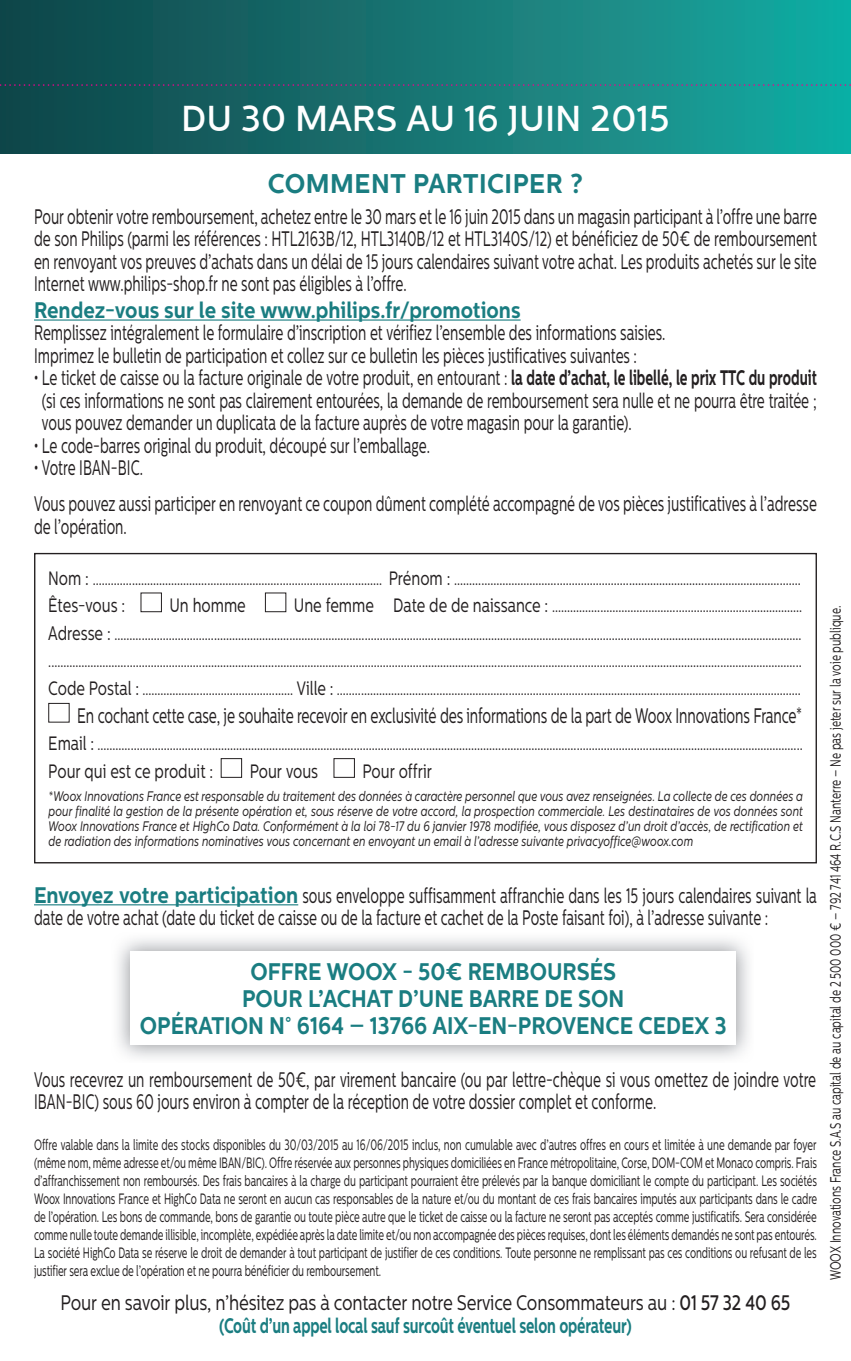
<style>
.page{position:relative;width:851px;height:1361px;background:#fff}
.page>*{position:absolute;margin:0;border:0;box-sizing:border-box;transform-origin:0 0}
.t1{font:500 36px "Centrale Sans";color:#fff}
.t2{font:700 27px "Centrale Sans";letter-spacing:.02em;color:#1a7d81;scale:.95 1}
.t3{font:700 24px/27px "Centrale Sans";color:#1a7d81;text-align:center;scale:.9 1}
.t4{font:700 22.5px "Centrale Sans";color:#1a7d81;scale:.9 1}
.t5{font:21px/22.5px "Centrale Sans";color:#231f20;scale:.65 1}
.t6{font:21px/22.5px "Centrale Sans";color:#231f20;text-align:center;scale:.8 1}
.t7{font:21px "Centrale Sans";color:#231f20;scale:.66 1}
.t8{font:19.2px "Centrale Sans";color:#231f20;scale:.76 1}
.t9{font:16.5px/27.6px "Centrale Sans";color:#231f20;text-align:justify;scale:.76 1}
.t10{font:15px/18px "Centrale Sans";letter-spacing:-.01em;color:#231f20;text-align:justify;scale:.65 1}
.t11{font:15px "Centrale Sans";letter-spacing:-.01em;color:#231f20;scale:.7 1}
.t12{font:italic 13.8px/15.3px "Centrale Sans";color:#231f20;text-align:justify;scale:.76 1}
.s1{font-weight:700}
.s2{font-size:19.2px}
.s3{font-weight:700;font-size:22.5px;color:#1a7d81}
.s4{font-weight:500}
.s5{font-weight:700;color:#1a7d81}
</style>
<div class="page">
<div style="left:140px;top:592px;width:22px;height:20px;border:1px solid #231f20"></div>
<div style="left:265px;top:592px;width:21px;height:20px;border:1px solid #231f20"></div>
<div style="left:48px;top:703px;width:22px;height:19px;border:1px solid #231f20"></div>
<div style="left:221px;top:758px;width:21px;height:20px;border:1px solid #231f20"></div>
<div style="left:333px;top:758px;width:22px;height:20px;border:1px solid #231f20"></div>
<div style="left:0;top:0;width:850px;height:153px;background:linear-gradient(to right,#124347,#18aba3)"></div>
<hr style="left:34px;top:319px;width:486px;height:2px;background:#1a7d81">
<hr style="left:34px;top:904px;width:264px;height:1px;background:#1a7d81">
<svg style="left:0;top:84px;width:851px;height:2px;background:#405f79"></svg>
<h1 class="t1" style="left:181px;top:98px;width:490px">DU 30 MARS AU 16 JUIN 2015</h1>
<p class="t2" style="left:268px;top:167px;width:333px">COMMENT PARTICIPER ?</p>
<p class="t5" style="left:34px;top:205px;width:1205px;text-align:justify">Pour obtenir votre remboursement, achetez entre le 30 mars et le 16 juin 2015 dans un magasin participant à l’offre une barre de son Philips (parmi les références : HTL2163B/12, HTL3140B/12 et HTL3140S/12) et bénéficiez de 50€ de remboursement en renvoyant vos preuves d’achats dans un délai de 15 jours calendaires suivant votre achat. Les produits achetés sur le site Internet www.philips-shop.fr ne sont pas éligibles à l’offre.</p>
<p class="t4" style="left:34px;top:297px;width:542px">Rendez-vous sur le site www.philips.fr/promotions</p>
<p class="t5" style="left:34px;top:322px;width:972px">Remplissez intégralement le formulaire d’inscription et vérifiez l’ensemble des informations saisies.<br>Imprimez le bulletin de participation et collez sur ce bulletin les pièces justificatives suivantes :</p>
<p class="t5" style="left:42px;top:366px;width:1193px;text-align:justify;text-indent:-8px">• Le ticket de caisse ou la facture originale de votre produit, en entourant : <span class="s1">la date d’achat, le libellé, le prix TTC du produit </span>(si ces informations ne sont pas clairement entourées, la demande de remboursement sera nulle et ne pourra être traitée ; vous pouvez demander un duplicata de la facture auprès de votre magasin pour la garantie).</p>
<p class="t5" style="left:34px;top:434px;width:610px">• Le code-barres original du produit, découpé sur l’emballage.</p>
<p class="t5" style="left:34px;top:450px;width:1205px;line-height:35.7px">• Votre IBAN-BIC.<br>Vous pouvez aussi participer en renvoyant ce coupon dûment complété accompagné de vos pièces justificatives à l’adresse</p>
<p class="t5" style="left:34px;top:515px;width:144px">de l’opération.</p>
<p class="t9" style="left:48px;top:565px;width:991px"><span class="s2">Nom :</span> ................................................................................................ <span class="s2">Prénom :</span> ...................................................................................................................</p>
<p class="t8" style="left:48px;top:594px;width:103px">Êtes-vous :</p>
<p class="t8" style="left:169px;top:594px;width:102px">Un homme</p>
<p class="t9" style="left:48px;top:592px;width:993px;text-indent:245px"><span class="s2">Une femme Date de de naissance :</span> ...................................................................................<br><span class="s2">Adresse :</span> .................................................................................................................................................................................................................................... ..........................................................................................................................................................................................................................................................<br><span class="s2">Code Postal :</span> .................................................. <span class="s2">Ville :</span> ..........................................................................................................................................................</p>
<p class="t7" style="left:77px;top:703px;width:1099px">En cochant cette case, je souhaite recevoir en exclusivité des informations de la part de Woox Innovations France*</p>
<p class="t9" style="left:48px;top:730px;width:993px"><span class="s2">Email :</span> ..........................................................................................................................................................................................................................................</p>
<p class="t8" style="left:48px;top:760px;width:218px">Pour qui est ce produit :</p>
<p class="t8" style="left:250px;top:760px;width:92px">Pour vous</p>
<p class="t8" style="left:362px;top:760px;width:93px">Pour offrir</p>
<p class="t12" style="left:48px;top:788px;width:993px">*Woox Innovations France est responsable du traitement des données à caractère personnel que vous avez renseignées. La collecte de ces données a pour finalité la gestion de la présente opération et, sous réserve de votre accord, la prospection commerciale. Les destinataires de vos données sont Woox Innovations France et HighCo Data. Conformément à la loi 78-17 du 6 janvier 1978 modifiée, vous disposez d’un droit d’accès, de rectification et de radiation des informations nominatives vous concernant en envoyant un email à l’adresse suivante privacyoffice@woox.com</p>
<p class="t5" style="left:34px;top:884px;width:1205px"><span class="s3">Envoyez votre participation</span> sous enveloppe suffisamment affranchie dans les 15 jours calendaires suivant la date de votre achat (date du ticket de caisse ou de la facture et cachet de la Poste faisant foi), à l’adresse suivante :</p>
<p class="t3" style="left:140px;top:958px;width:653px">OFFRE WOOX - 50€ REMBOURSÉS<br>POUR L’ACHAT D’UNE BARRE DE SON<br>OPÉRATION N° 6164 – 13766 AIX-EN-PROVENCE CEDEX 3</p>
<p class="t5" style="left:34px;top:1068px;width:1204px">Vous recevrez un remboursement de 50€, par virement bancaire (ou par lettre-chèque si vous omettez de joindre votre<br>IBAN-BIC) sous 60 jours environ à compter de la réception de votre dossier complet et conforme.</p>
<p class="t10" style="left:34px;top:1135px;width:1206px">Offre valable dans la limite des stocks disponibles du 30/03/2015 au 16/06/2015 inclus, non cumulable avec d’autres offres en cours et limitée à une demande par foyer (même nom, même adresse et/ou même IBAN/BIC). Offre réservée aux personnes physiques domiciliées en France métropolitaine, Corse, DOM-COM et Monaco compris. Frais d’affranchissement non remboursés. Des frais bancaires à la charge du participant pourraient être prélevés par la banque domiciliant le compte du participant. Les sociétés Woox Innovations France et HighCo Data ne seront en aucun cas responsables de la nature et/ou du montant de ces frais bancaires imputés aux participants dans le cadre de l’opération. Les bons de commande, bons de garantie ou toute pièce autre que le ticket de caisse ou la facture ne seront pas acceptés comme justificatifs. Sera considérée comme nulle toute demande illisible, incomplète, expédiée après la date limite et/ou non accompagnée des pièces requises, dont les éléments demandés ne sont pas entourés.<br>La société HighCo Data se réserve le droit de demander à tout participant de justifier de ces conditions. Toute personne ne remplissant pas ces conditions ou refusant de les justifier sera exclue de l’opération et ne pourra bénéficier du remboursement.</p>
<p class="t6" style="left:60px;top:1291px;width:913px">Pour en savoir plus, n’hésitez pas à contacter notre Service Consommateurs au : <span class="s4">01 57 32 40 65 </span><span class="s5">(Coût d’un appel local sauf surcoût éventuel selon opérateur)</span></p>
<p class="t11" style="left:827px;top:1280px;width:965px;rotate:-90deg">WOOX Innovations France S.A.S au capital de au capital de 2 500 000 € – 792 741 464 R.C.S Nanterre – Ne pas jeter sur la voie publique.</p>
</div>
